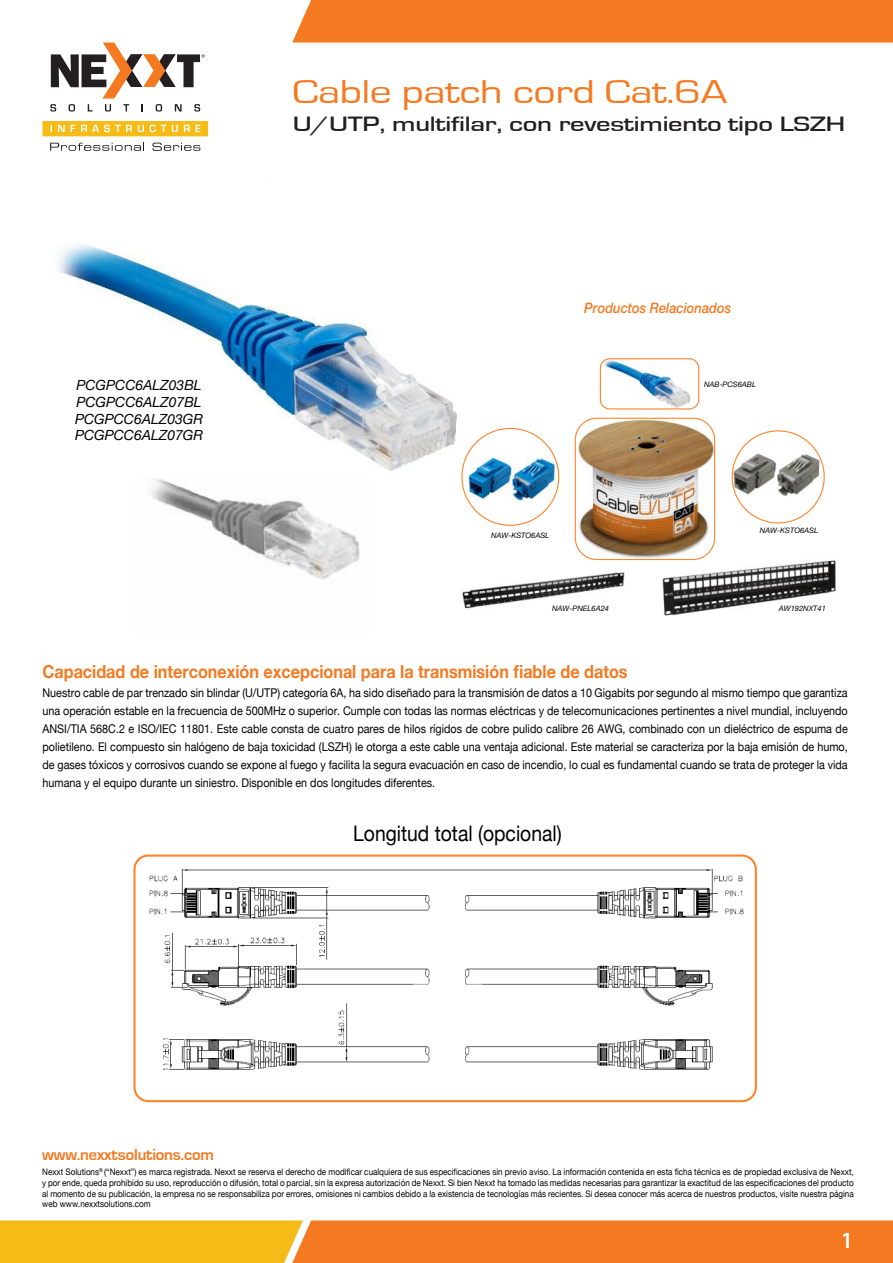
<style>
.page{position:relative;width:893px;height:1263px;background:#fff}
.page>*{position:absolute;margin:0;border:0;box-sizing:border-box;transform-origin:0 0}
.t1{font:34.05px "Eurostile T";letter-spacing:-.01em;color:#f47920;scale:1.29 1}
.t2{font:600 23.25px "Myriad Pro";color:#fff}
.t3{font:500 21.45px "Eurostile T";letter-spacing:-.01em;color:#231f20;scale:1.33 1}
.t4{font:21.45px "Helvetica Neue";color:#000;scale:.9 1}
.t5{font:700 18px "Helvetica Neue";color:#f47920;scale:.9 1}
.t6{font:700 16.5px "Eurostile T";letter-spacing:-.01em;color:#f47920}
.t7{font:italic 500 14.4px "Helvetica Neue";color:#f47920;scale:.9 1}
.t8{font:italic 13.95px/16.8px "Helvetica Neue";color:#000;text-align:justify}
.t9{font:12px/18px "Helvetica Neue";color:#000;text-align:justify;scale:.9 1}
.t10{font:9px/10.8px "Helvetica Neue";color:#000;text-align:justify;scale:.9 1}
.t11{font:italic 7.5px "Helvetica Neue";color:#000}
</style>
<div class="page">
<img style="left:152px;top:479px;width:208px;height:101px">
<img style="left:59px;top:244px;width:398px;height:227px">
<img style="left:461px;top:357px;width:375px;height:259px">
<svg style="left:50px;top:143px;width:94px;height:8px"></svg>
<svg style="left:152px;top:143px;width:48px;height:8px"></svg>
<svg style="left:50px;top:43px;width:155px;height:69px"></svg>
<svg style="left:42px;top:121px;width:166px;height:15px"></svg>
<svg style="left:0;top:1220px;width:893px;height:43px"></svg>
<div style="left:292px;top:0;width:601px;height:43px;background:#f47920"></div>
<div style="left:133px;top:854px;width:624px;height:248px;border:2px solid #ff852c;border-radius:14px"></div>
<img style="left:149px;top:869px;width:595px;height:202px">
<div style="left:575px;top:418px;width:140px;height:142px;border:1px solid #ff852c;border-radius:22px"></div>
<div style="left:600px;top:358px;width:99px;height:51px;border:1px solid #ff852c;border-radius:9px"></div>
<h1 class="t1" style="left:292px;top:73px;width:339px">Cable patch cord Cat.6A</h1>
<h3 class="t3" style="left:293px;top:113px;width:417px">U/UTP, multifilar, con revestimiento tipo LSZH</h3>
<p class="t8" style="left:75px;top:376px;width:130px">PCGPCC6ALZ03BL PCGPCC6ALZ07BL PCGPCC6ALZ03GR PCGPCC6ALZ07GR</p>
<p class="t7" style="left:584px;top:299px;width:165px">Productos Relacionados</p>
<p class="t11" style="left:491px;top:531px;width:60px">NAW-KSTO6ASL</p>
<p class="t11" style="left:704px;top:380px;width:54px">NAB-PCS6ABL</p>
<p class="t11" style="left:760px;top:526px;width:60px">NAW-KSTO6ASL</p>
<p class="t11" style="left:552px;top:604px;width:58px">NAW-PNEL6A24</p>
<p class="t11" style="left:779px;top:604px;width:49px">AW192NXT41</p>
<h3 class="t5" style="left:43px;top:660px;width:652px">Capacidad de interconexión excepcional para la transmisión fiable de datos</h3>
<p class="t9" style="left:43px;top:684px;width:896px">Nuestro cable de par trenzado sin blindar (U/UTP) categoría 6A, ha sido diseñado para la transmisión de datos a 10 Gigabits por segundo al mismo tiempo que garantiza una operación estable en la frecuencia de 500MHz o superior. Cumple con todas las normas eléctricas y de telecomunicaciones pertinentes a nivel mundial, incluyendo ANSI/TIA 568C.2 e ISO/IEC 11801. Este cable consta de cuatro pares de hilos rígidos de cobre pulido calibre 26 AWG, combinado con un dieléctrico de espuma de polietileno. El compuesto sin halógeno de baja toxicidad (LSZH) le otorga a este cable una ventaja adicional. Este material se caracteriza por la baja emisión de humo, de gases tóxicos y corrosivos cuando se expone al fuego y facilita la segura evacuación en caso de incendio, lo cual es fundamental cuando se trata de proteger la vida humana y el equipo durante un siniestro. Disponible en dos longitudes diferentes.</p>
<h3 class="t4" style="left:353px;top:820px;width:233px">Longitud total (opcional)</h3>
<h3 class="t6" style="left:42px;top:1146px;width:173px">www.nexxtsolutions.com</h3>
<p class="t10" style="left:42px;top:1166px;width:903px">Nexxt Solutions<sup>®</sup> (“Nexxt”) es marca registrada. Nexxt se reserva el derecho de modificar cualquiera de sus especificaciones sin previo aviso. La información contenida en esta ficha técnica es de propiedad exclusiva de Nexxt, y por ende, queda prohibido su uso, reproducción o difusión, total o parcial, sin la expresa autorización de Nexxt. Si bien Nexxt ha tomado las medidas necesarias para garantizar la exactitud de las especificaciones del producto al momento de su publicación, la empresa no se responsabiliza por errores, omisiones ni cambios debido a la existencia de tecnologías más recientes. Si desea conocer más acerca de nuestros productos, visite nuestra página web www.nexxtsolutions.com</p>
<h2 class="t2" style="left:841px;top:1226px;width:14px">1</h2>
</div>
